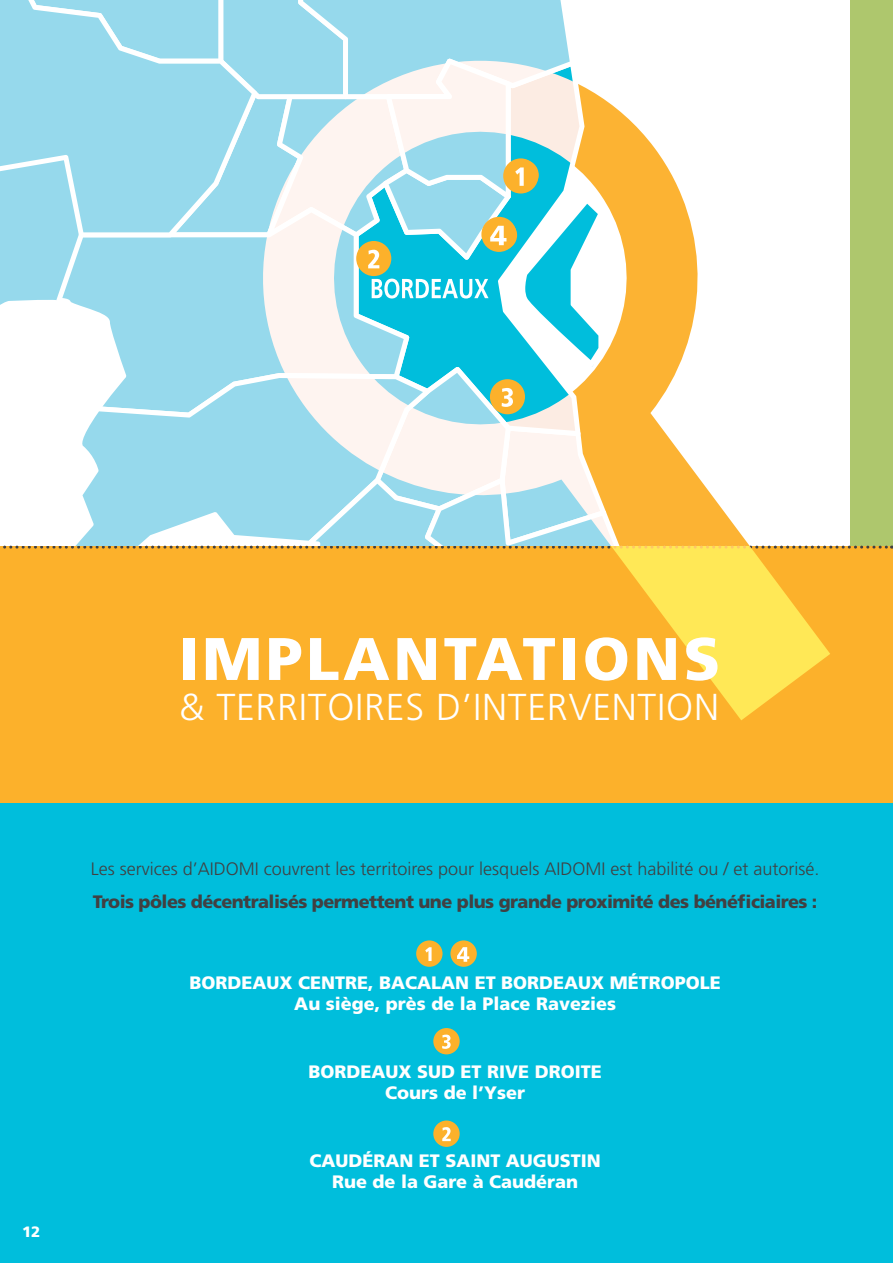
<style>
.page{position:relative;width:893px;height:1263px;background:#fff}
.page>*{position:absolute;margin:0;border:0;box-sizing:border-box;transform-origin:0 0}
.t1{font:900 60px "Frutiger";color:#fff}
.t2{font:300 37.5px "Frutiger";color:#fff}
.t3{font:900 18px/21px "Frutiger";color:#fff;text-align:center}
.t4{font:300 18px "Frutiger";color:#414042}
.t5{font:900 18px "Frutiger";letter-spacing:-.03em;color:#414042}
.t6{font:900 15px "Frutiger";color:#fff}
</style>
<div class="page">
<div style="left:0;top:803px;width:893px;height:460px;background:#00bedc"></div>
<div style="left:850px;top:0;width:43px;height:548px;background:#aec76d"></div>
<div style="left:0;top:546px;width:892px;height:257px;background:#fcb12b"></div>
<hr style="left:892px;top:546px;width:1px;height:257px;background:#fcb12b">
<div style="left:433px;top:1120px;width:27px;height:27px;background:#fcb12b;border-radius:50%"></div>
<svg style="left:442px;top:1127px;width:9px;height:14px"></svg>
<div style="left:416px;top:940px;width:27px;height:27px;background:#fcb12b;border-radius:50%"></div>
<svg style="left:425px;top:947px;width:7px;height:14px"></svg>
<div style="left:450px;top:940px;width:27px;height:27px;background:#fcb12b;border-radius:50%"></div>
<svg style="left:457px;top:947px;width:12px;height:15px"></svg>
<div style="left:433px;top:1028px;width:27px;height:26px;background:#fcb12b;border-radius:50%"></div>
<svg style="left:442px;top:1034px;width:9px;height:15px"></svg>
<svg style="left:613px;top:549px;width:217px;height:171px;fill:#ffe856"></svg>
<svg style="left:0;top:0;width:892px;height:549px"></svg>
<h1 class="t1" style="left:179px;top:623px;width:41px">IMP</h1>
<h1 class="t1" style="left:306px;top:623px;width:80px">LANTATIONS</h1>
<h2 class="t2" style="left:180px;top:686px;width:57px">&amp; TERRIT</h2>
<h2 class="t2" style="left:327px;top:686px;width:45px">OIRES</h2>
<h2 class="t2" style="left:436px;top:686px;width:57px">D’INTERVENTI</h2>
<h2 class="t2" style="left:666px;top:686px;width:49px">ON</h2>
<p class="t6" style="left:22px;top:1222px;width:20px">12</p>
<p class="t4" style="left:91px;top:858px;width:730px">Les services d’AIDOMI couvrent les territoires pour lesquels AIDOMI est habilité ou / et autorisé.</p>
<p class="t5" style="left:93px;top:891px;width:726px">Trois pôles décentralisés permettent une plus grande proximité des bénéficiaires :</p>
<p class="t3" style="left:190px;top:972px;width:533px">Bordeaux centre, Bacalan et Bordeaux Métropole<br>Au siège, près de la Place Ravezies</p>
<p class="t3" style="left:309px;top:1060px;width:295px">Bordeaux Su d et rive droite<br>Cours de l’Yser</p>
<p class="t3" style="left:309px;top:1149px;width:211px">Caudéran et Saint Augu</p>
<p class="t3" style="left:332px;top:1149px;width:270px;text-align:left;text-indent:228px">stin<br>Rue de la Gare à Caudéran</p>
</div>
